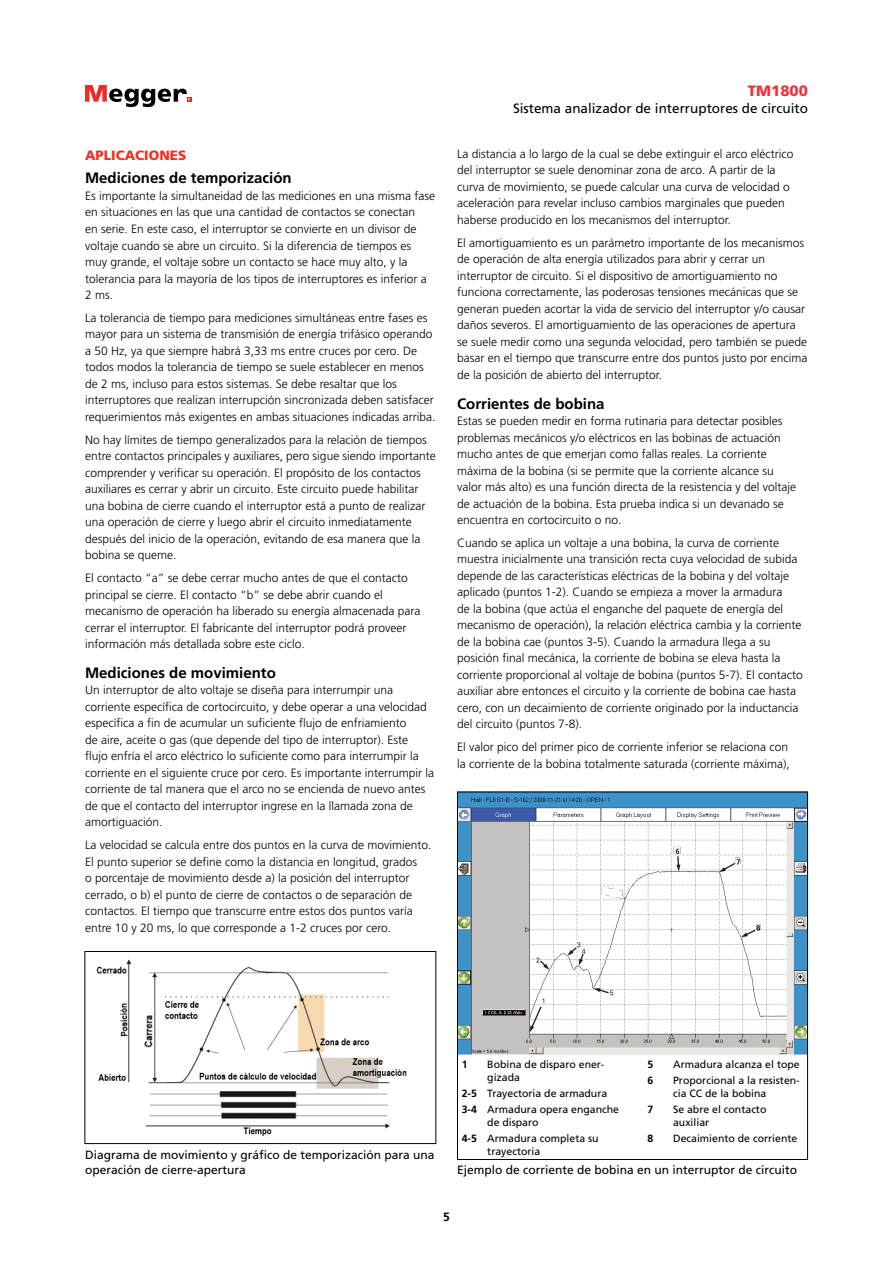
<style>
.page{position:relative;width:893px;height:1263px;background:#fff}
.page>*{position:absolute;margin:0;border:0;box-sizing:border-box;transform-origin:0 0}
.t1{font:700 15px "Frutiger LT Std";color:#000}
.t2{font:900 15px "Frutiger LT Std";color:#ee343b}
.t3{font:13.5px "Frutiger LT Std";color:#000}
.t4{font:900 13.5px "Frutiger LT Std";color:#ee3124}
.t5{font:300 12px/16.5px "Frutiger LT Std";color:#000}
.t6{font:12px/14.4px "Frutiger LT Std";color:#000}
.t7{font:700 12px "Frutiger LT Std";color:#000}
.t8{font:10.5px/12.6px "Frutiger LT Std";color:#000}
.t9{font:700 10.5px "Frutiger LT Std";color:#000}
.s1{font-weight:700}
</style>
<div class="page">
<svg style="left:85px;top:85px;width:106px;height:22px"></svg>
<img style="left:96px;top:959px;width:311px;height:177px">
<div style="left:84px;top:951px;width:352px;height:193px;border:1px solid #000"></div>
<img style="left:459px;top:794px;width:347px;height:260px">
<div style="left:457px;top:792px;width:351px;height:368px;border:1px solid #000"></div>
<p class="t4" style="left:85px;top:147px;width:103px">APLICACIONES</p>
<p class="t1" style="left:85px;top:169px;width:208px">Mediciones de temporización</p>
<p class="t5" style="left:85px;top:188px;width:352px">Es importante la simultaneidad de las mediciones en una misma fase en situaciones en las que una cantidad de contactos se conectan<br>en serie. En este caso, el interruptor se convierte en un divisor de voltaje cuando se abre un circuito. Si la diferencia de tiempos es muy grande, el voltaje sobre un contacto se hace muy alto, y la tolerancia para la mayoría de los tipos de interruptores es inferior a 2 ms.</p>
<p class="t5" style="left:85px;top:310px;width:352px">La tolerancia de tiempo para mediciones simultáneas entre fases es mayor para un sistema de transmisión de energía trifásico operando a 50 Hz, ya que siempre habrá 3,33 ms entre cruces por cero. De todos modos la tolerancia de tiempo se suele establecer en menos de 2 ms, incluso para estos sistemas. Se debe resaltar que los interruptores que realizan interrupción sincronizada deben satisfacer requerimientos más exigentes en ambas situaciones indicadas arriba.</p>
<p class="t5" style="left:85px;top:432px;width:352px">No hay límites de tiempo generalizados para la relación de tiempos entre contactos principales y auxiliares, pero sigue siendo importante comprender y verificar su operación. El propósito de los contactos auxiliares es cerrar y abrir un circuito. Este circuito puede habilitar una bobina de cierre cuando el interruptor está a punto de realizar una operación de cierre y luego abrir el circuito inmediatamente después del inicio de la operación, evitando de esa manera que la bobina se queme.</p>
<p class="t5" style="left:85px;top:570px;width:337px">El contacto “a” se debe cerrar mucho antes de que el contacto principal se cierre. El contacto “b” se debe abrir cuando el mecanismo de operación ha liberado su energía almacenada para cerrar el interruptor. El fabricante del interruptor podrá proveer información más detallada sobre este ciclo.</p>
<p class="t1" style="left:85px;top:664px;width:192px">Mediciones de movimiento</p>
<p class="t5" style="left:85px;top:682px;width:351px">Un interruptor de alto voltaje se diseña para interrumpir una corriente específica de cortocircuito, y debe operar a una velocidad específica a fin de acumular un suficiente flujo de enfriamiento<br>de aire, aceite o gas (que depende del tipo de interruptor). Este<br>flujo enfría el arco eléctrico lo suficiente como para interrumpir la corriente en el siguiente cruce por cero. Es importante interrumpir la corriente de tal manera que el arco no se encienda de nuevo antes de que el contacto del interruptor ingrese en la llamada zona de amortiguación.</p>
<p class="t5" style="left:85px;top:837px;width:348px">La velocidad se calcula entre dos puntos en la curva de movimiento.<br>El punto superior se define como la distancia en longitud, grados<br>o porcentaje de movimiento desde a) la posición del interruptor cerrado, o b) el punto de cierre de contactos o de separación de contactos. El tiempo que transcurre entre estos dos puntos varía entre 10 y 20 ms, lo que corresponde a 1-2 cruces por cero.</p>
<p class="t2" style="left:748px;top:82px;width:62px">TM1800</p>
<p class="t3" style="left:513px;top:100px;width:296px">Sistema analizador de interruptores de circuito</p>
<p class="t5" style="left:457px;top:146px;width:338px">La distancia a lo largo de la cual se debe extinguir el arco eléctrico del interruptor se suele denominar zona de arco. A partir de la curva de movimiento, se puede calcular una curva de velocidad o aceleración para revelar incluso cambios marginales que pueden haberse producido en los mecanismos del interruptor.</p>
<p class="t5" style="left:457px;top:234px;width:352px">El amortiguamiento es un parámetro importante de los mecanismos de operación de alta energía utilizados para abrir y cerrar un interruptor de circuito. Si el dispositivo de amortiguamiento no funciona correctamente, las poderosas tensiones mecánicas que se generan pueden acortar la vida de servicio del interruptor y/o causar daños severos. El amortiguamiento de las operaciones de apertura se suele medir como una segunda velocidad, pero también se puede basar en el tiempo que transcurre entre dos puntos justo por encima de la posición de abierto del interruptor.</p>
<p class="t1" style="left:457px;top:394px;width:149px">Corrientes de bobina</p>
<p class="t5" style="left:457px;top:413px;width:340px">Estas se pueden medir en forma rutinaria para detectar posibles problemas mecánicos y/o eléctricos en las bobinas de actuación mucho antes de que emerjan como fallas reales. La corriente máxima de la bobina (si se permite que la corriente alcance su valor más alto) es una función directa de la resistencia y del voltaje de actuación de la bobina. Esta prueba indica si un devanado se encuentra en cortocircuito o no.</p>
<p class="t5" style="left:457px;top:535px;width:347px">Cuando se aplica un voltaje a una bobina, la curva de corriente muestra inicialmente una transición recta cuya velocidad de subida depende de las características eléctricas de la bobina y del voltaje aplicado (puntos 1-2). Cuando se empieza a mover la armadura<br>de la bobina (que actúa el enganche del paquete de energía del mecanismo de operación), la relación eléctrica cambia y la corriente de la bobina cae (puntos 3-5). Cuando la armadura llega a su posición final mecánica, la corriente de bobina se eleva hasta la corriente proporcional al voltaje de bobina (puntos 5-7). El contacto auxiliar abre entonces el circuito y la corriente de bobina cae hasta cero, con un decaimiento de corriente originado por la inductancia del circuito (puntos 7-8).</p>
<p class="t5" style="left:457px;top:739px;width:334px">El valor pico del primer pico de corriente inferior se relaciona con la corriente de la bobina totalmente saturada (corriente máxima),</p>
<p class="t6" style="left:85px;top:1148px;width:351px">Diagrama de movimiento y gráfico de temporización para una operación de cierre-apertura</p>
<p class="t9" style="left:648px;top:1058px;width:7px">5</p>
<p class="t8" style="left:673px;top:1058px;width:128px">Armadura alcanza el tope</p>
<p class="t9" style="left:648px;top:1074px;width:7px">6</p>
<p class="t8" style="left:673px;top:1074px;width:128px">Proporcional a la resisten&shy;cia CC de la bobina</p>
<p class="t9" style="left:648px;top:1103px;width:7px">7</p>
<p class="t8" style="left:673px;top:1103px;width:95px">Se abre el contacto auxiliar</p>
<p class="t9" style="left:648px;top:1132px;width:7px">8</p>
<p class="t8" style="left:673px;top:1132px;width:126px">Decaimiento de corriente</p>
<p class="t6" style="left:457px;top:1163px;width:342px">Ejemplo de corriente de bobina en un interruptor de circuito</p>
<p class="t9" style="left:462px;top:1058px;width:7px">1</p>
<p class="t8" style="left:487px;top:1058px;width:119px">Bobina de disparo ener&shy;gizada</p>
<p class="t8" style="left:462px;top:1085px;width:159px;line-height:16.4px"><span class="s1">2-5</span> Trayectoria de armadura<br><span class="s1">3-4</span> Armadura opera enganche</p>
<p class="t8" style="left:462px;top:1114px;width:138px;line-height:16.4px;text-indent:26px">de disparo<br><span class="s1">4-5</span> Armadura completa su</p>
<p class="t8" style="left:487px;top:1145px;width:55px">trayectoria</p>
<p class="t7" style="left:443px;top:1210px;width:8px">5</p>
</div>
